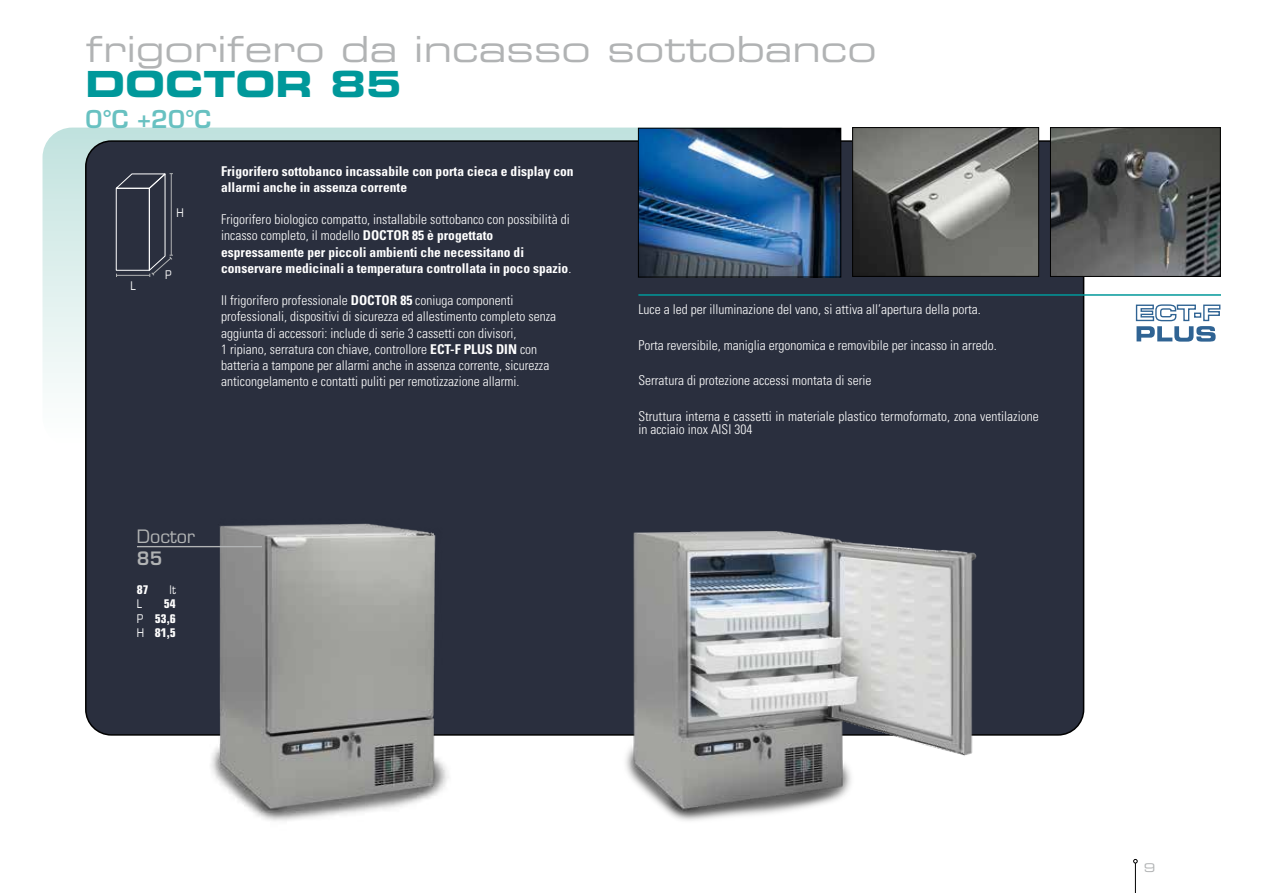
<style>
.page{position:relative;width:1263px;height:893px;background:#fff}
.page>*{position:absolute;margin:0;border:0;box-sizing:border-box;transform-origin:0 0}
.t1{font:36px "Eurostile LT Std Ex 2";color:#b1b3b4}
.t2{font:36px "Eurostile LT Std Bold Ex 2";color:#00989a}
.t3{font:600 24px "Eurostile LT Std";color:#68c1c1}
.t4{font:18px "Eurostile LT Std";color:#b1b3b4}
.t5{font:600 18px "Eurostile LT Std";color:#b1b3b4}
.t6{font:300 condensed 13.5px/16.2px "Univers LT Std";color:#fff}
.t7{font:700 condensed 13.5px/16.2px "Univers LT Std";color:#fff}
.t8{font:700 condensed 12px/14.4px "Eurostile LT Std";color:#fff;text-align:justify}
.t9{font:condensed 12px "Eurostile LT Std";color:#fff}
.t10{font:12px "Eurostile LT Std Ex 2";color:#b1b3b4}
.s1{font-weight:300}
.s2{font-weight:700}
.s3{font-weight:400}
</style>
<div class="page">
<hr style="left:1135px;top:863px;width:1px;height:30px;background:#000">
<svg style="left:1133px;top:859px;width:5px;height:4px"></svg>
<svg style="left:43px;top:128px;width:765px;height:318px"></svg>
<div style="left:86px;top:141px;width:998px;height:594px;background:#2a2f3e;border-radius:26px"></div>
<svg style="left:115px;top:173px;width:58px;height:104px"></svg>
<img style="left:192px;top:523px;width:281px;height:298px">
<img style="left:603px;top:531px;width:400px;height:290px">
<hr style="left:137px;top:546px;width:125px;height:1px;background:#b1b3b4">
<img style="left:854px;top:129px;width:183px;height:146px">
<div style="left:852px;top:127px;width:187px;height:150px;border:1px solid #000"></div>
<img style="left:1052px;top:129px;width:167px;height:146px">
<div style="left:1050px;top:127px;width:171px;height:150px;border:1px solid #000"></div>
<svg style="left:1135px;top:304px;width:86px;height:38px"></svg>
<hr style="left:638px;top:294px;width:583px;height:2px;background:#00989a">
<img style="left:640px;top:130px;width:199px;height:145px">
<div style="left:638px;top:128px;width:203px;height:149px;border:1px solid #000"></div>
<h1 class="t1" style="left:85px;top:25px;width:793px">frigorifero da incasso sottobanco</h1>
<h1 class="t2" style="left:85px;top:58px;width:318px">DOCTOR 85</h1>
<h2 class="t3" style="left:85px;top:104px;width:127px">0°C +20°C</h2>
<p class="t9" style="left:130px;top:278px;width:7px">L</p>
<p class="t9" style="left:176px;top:206px;width:9px">H</p>
<p class="t9" style="left:165px;top:267px;width:8px">P</p>
<p class="t7" style="left:221px;top:163px;width:354px">Frigorifero sottobanco incassabile con porta cieca e display con allarmi anche in assenza corrente</p>
<p class="t7" style="left:221px;top:211px;width:352px"><span class="s1">Frigorifero biologico compatto, installabile sottobanco con possibilità di incasso completo, il modello</span> DOCTOR 85 è progettato espressamente per piccoli ambienti che necessitano di conservare medicinali a temperatura controllata in poco spazio<span class="s1">.</span></p>
<p class="t6" style="left:221px;top:292px;width:337px">Il frigorifero professionale <span class="s2">DOCTOR 85</span> coniuga componenti professionali, dispositivi di sicurezza ed allestimento completo senza aggiunta di accessori: include di serie 3 cassetti con divisori,<br>1 ripiano, serratura con chiave, controllore <span class="s2">ECT-F PLUS DIN</span> con batteria a tampone per allarmi anche in assenza corrente, sicurezza anticongelamento e contatti puliti per remotizzazione allarmi.</p>
<p class="t6" style="left:638px;top:301px;width:344px">Luce a led per illuminazione del vano, si attiva all’apertura della porta.</p>
<p class="t6" style="left:638px;top:337px;width:360px">Porta reversibile, maniglia ergonomica e removibile per incasso in arredo.</p>
<p class="t6" style="left:638px;top:372px;width:235px">Serratura di protezione accessi montata di serie</p>
<p class="t6" style="left:638px;top:409px;width:402px;line-height:13.5px">Struttura interna e cassetti in materiale plastico termoformato, zona ventilazione in acciaio inox AISI 304</p>
<h3 class="t4" style="left:137px;top:525px;width:60px">Doctor</h3>
<h3 class="t5" style="left:137px;top:547px;width:27px">85</h3>
<p class="t8" style="left:137px;top:582px;width:13px">87</p>
<p class="t9" style="left:170px;top:582px;width:8px">lt</p>
<p class="t9" style="left:137px;top:597px;width:7px">L</p>
<p class="t8" style="left:137px;top:597px;width:40px;text-indent:27px">54<br><span class="s3">P</span> 53,6<br><span class="s3">H</span> 81,5</p>
<p class="t10" style="left:1144px;top:860px;width:13px">9</p>
</div>
